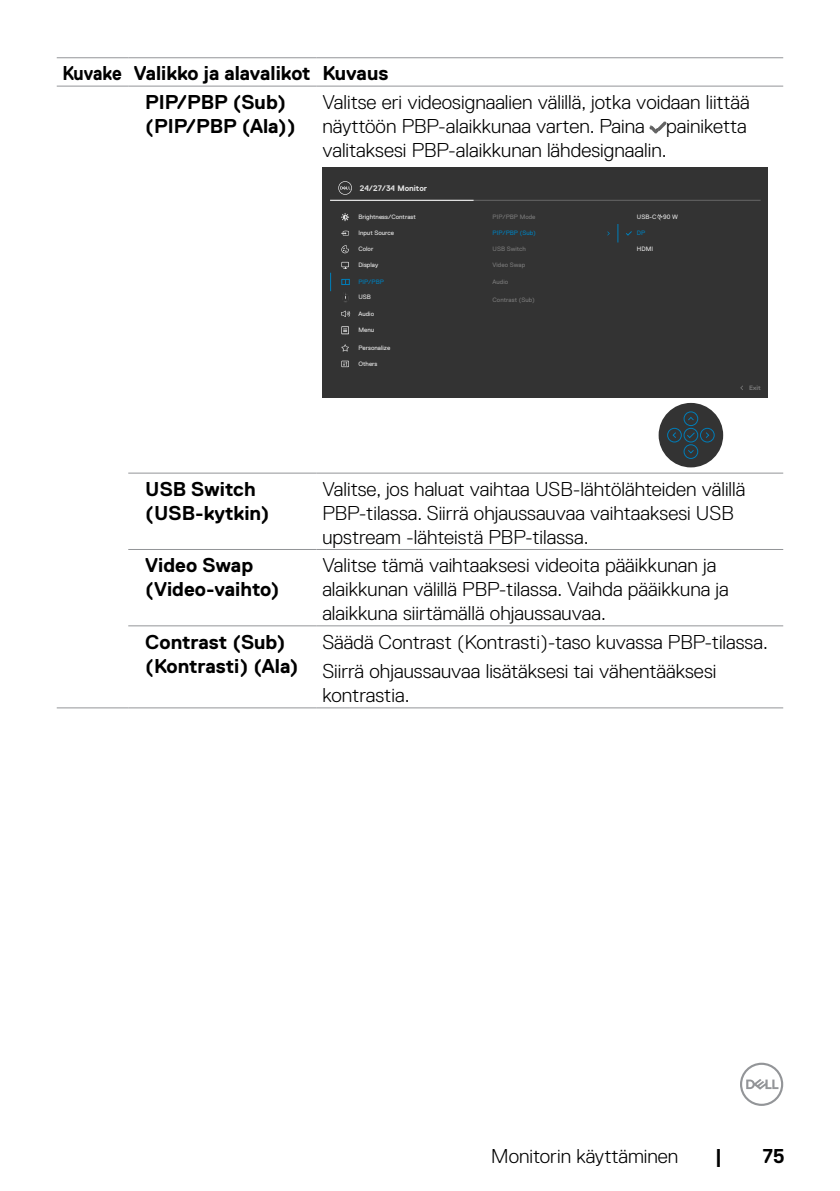
<style>
.page{position:relative;width:840px;height:1191px;background:#fff}
.page>*{position:absolute;margin:0;border:0;box-sizing:border-box;transform-origin:0 0}
.t1{font:300 20px/24px "Dell Replica";color:#000}
.t2{font:700 20px/24px "Dell Replica";color:#000}
.t3{font:700 20px/28.8px "Dell Replica";color:#000;scale:.9 1}
.t4{font:700 8px "Dell Replica";color:#e4e4e4}
.t5{font:6.4px "Dell Replica";color:#e4e4e4}
.t6{font:6.4px "Dell Replica";color:#777}
.t7{font:6.4px "Dell Replica";color:#007db8}
.t8{font:700 6.4px "Dell Replica";color:#777}
</style>
<div class="page">
<svg style="left:740px;top:1062px;width:42px;height:44px"></svg>
<hr style="left:57px;top:57px;width:71px;height:1px;background:#939598">
<hr style="left:128px;top:57px;width:188px;height:1px;background:#939598">
<hr style="left:316px;top:57px;width:466px;height:1px;background:#939598">
<hr style="left:57px;top:86px;width:71px;height:1px;background:#939598">
<hr style="left:128px;top:86px;width:188px;height:1px;background:#939598">
<hr style="left:316px;top:86px;width:466px;height:1px;background:#939598">
<hr style="left:57px;top:707px;width:71px;height:1px;background:#939598">
<hr style="left:128px;top:707px;width:188px;height:1px;background:#939598">
<hr style="left:316px;top:707px;width:466px;height:1px;background:#939598">
<hr style="left:128px;top:473px;width:188px;height:1px;background:#939598">
<hr style="left:316px;top:473px;width:466px;height:1px;background:#939598">
<hr style="left:128px;top:549px;width:188px;height:1px;background:#939598">
<hr style="left:316px;top:549px;width:466px;height:1px;background:#939598">
<hr style="left:128px;top:625px;width:188px;height:1px;background:#939598">
<hr style="left:316px;top:625px;width:466px;height:1px;background:#939598">
<img style="left:649px;top:122px;width:16px;height:11px">
<div style="left:322px;top:167px;width:445px;height:230px;background:#333"></div>
<div style="left:658px;top:403px;width:64px;height:64px;background:#333;border-radius:50%"></div>
<div style="left:683px;top:428px;width:14px;height:14px;border:1px solid #007db8;border-radius:50%"></div>
<div style="left:683px;top:444px;width:14px;height:15px;border:1px solid #007db8;border-radius:50%"></div>
<div style="left:683px;top:411px;width:14px;height:15px;border:1px solid #007db8;border-radius:50%"></div>
<div style="left:667px;top:428px;width:14px;height:14px;border:1px solid #007db8;border-radius:50%"></div>
<div style="left:699px;top:428px;width:15px;height:14px;border:1px solid #007db8;border-radius:50%"></div>
<svg style="left:688px;top:450px;width:6px;height:4px"></svg>
<svg style="left:688px;top:417px;width:6px;height:4px"></svg>
<svg style="left:706px;top:432px;width:3px;height:6px"></svg>
<svg style="left:672px;top:432px;width:4px;height:6px"></svg>
<svg style="left:685px;top:431px;width:10px;height:8px"></svg>
<hr style="left:330px;top:200px;width:430px;height:1px;background:#666">
<hr style="left:330px;top:200px;width:143px;height:1px;background:#fff">
<svg style="left:338px;top:181px;width:14px;height:14px"></svg>
<svg style="left:330px;top:273px;width:1px;height:18px"></svg>
<svg style="left:341px;top:231px;width:8px;height:5px"></svg>
<svg style="left:341px;top:245px;width:8px;height:8px"></svg>
<svg style="left:341px;top:213px;width:8px;height:8px"></svg>
<svg style="left:342px;top:262px;width:6px;height:7px"></svg>
<svg style="left:341px;top:279px;width:8px;height:6px"></svg>
<svg style="left:341px;top:344px;width:8px;height:8px"></svg>
<svg style="left:341px;top:361px;width:8px;height:6px"></svg>
<svg style="left:342px;top:361px;width:6px;height:5px"></svg>
<svg style="left:341px;top:326px;width:8px;height:8px"></svg>
<svg style="left:342px;top:327px;width:6px;height:6px"></svg>
<svg style="left:341px;top:310px;width:9px;height:7px"></svg>
<svg style="left:626px;top:231px;width:6px;height:5px"></svg>
<svg style="left:617px;top:224px;width:1px;height:18px"></svg>
<svg style="left:657px;top:214px;width:5px;height:6px"></svg>
<p class="t3" style="left:145px;top:59px;width:271px;text-indent:-83px">Kuvake Valikko ja alavalikot Kuvaus<br>PIP/PBP (Sub)</p>
<p class="t2" style="left:145px;top:114px;width:152px">(PIP/PBP (Ala))</p>
<p class="t1" style="left:322px;top:90px;width:428px">Valitse eri videosignaalien välillä, jotka voidaan liittää näyttöön PBP-alaikkunaa varten. Paina painiketta valitaksesi PBP-alaikkunan lähdesignaalin.</p>
<p class="t4" style="left:359px;top:183px;width:69px">24/27/34 Monitor</p>
<p class="t5" style="left:358px;top:213px;width:59px">Brightness/Contrast</p>
<p class="t5" style="left:358px;top:229px;width:37px">Input Source</p>
<p class="t5" style="left:358px;top:245px;width:16px">Color</p>
<p class="t5" style="left:358px;top:261px;width:21px">Display</p>
<p class="t7" style="left:358px;top:278px;width:27px">PIP/PBP</p>
<p class="t5" style="left:358px;top:293px;width:14px">USB</p>
<p class="t5" style="left:358px;top:310px;width:17px">Audio</p>
<p class="t5" style="left:358px;top:326px;width:17px">Menu</p>
<p class="t5" style="left:358px;top:344px;width:33px">Personalize</p>
<p class="t5" style="left:358px;top:360px;width:21px">Others</p>
<p class="t6" style="left:492px;top:213px;width:44px">PIP/PBP Mode</p>
<p class="t7" style="left:492px;top:229px;width:45px">PIP/PBP (Sub)</p>
<p class="t6" style="left:492px;top:245px;width:35px">USB Switch</p>
<p class="t6" style="left:492px;top:261px;width:34px">Video Swap</p>
<p class="t6" style="left:492px;top:278px;width:17px">Audio</p>
<p class="t6" style="left:492px;top:296px;width:44px">Contrast (Sub)</p>
<p class="t5" style="left:636px;top:213px;width:42px">USB-C 90 W</p>
<p class="t5" style="left:636px;top:245px;width:18px">HDMI</p>
<p class="t7" style="left:636px;top:229px;width:10px">DP</p>
<p class="t8" style="left:748px;top:384px;width:13px">Exit</p>
<p class="t2" style="left:145px;top:477px;width:126px">USB Switch (USB-kytkin)</p>
<p class="t1" style="left:322px;top:477px;width:424px">Valitse, jos haluat vaihtaa USB-lähtölähteiden välillä<br>PBP-tilassa. Siirrä ohjaussauvaa vaihtaaksesi USB upstream -lähteistä PBP-tilassa.</p>
<p class="t2" style="left:145px;top:553px;width:135px">Video Swap (Video-vaihto)</p>
<p class="t1" style="left:322px;top:553px;width:407px">Valitse tämä vaihtaaksesi videoita pääikkunan ja alaikkunan välillä PBP-tilassa. Vaihda pääikkuna ja alaikkuna siirtämällä ohjaussauvaa.</p>
<p class="t2" style="left:145px;top:629px;width:155px">Contrast (Sub) (Kontrasti) (Ala)</p>
<p class="t1" style="left:322px;top:627px;width:446px;line-height:29.6px">Säädä Contrast (Kontrasti)-taso kuvassa PBP-tilassa.<br>Siirrä ohjaussauvaa lisätäksesi tai vähentääksesi</p>
<p class="t1" style="left:322px;top:683px;width:89px">kontrastia.</p>
<p class="t1" style="left:491px;top:1143px;width:188px">Monitorin käyttäminen</p>
<p class="t2" style="left:714px;top:1143px;width:9px">|</p>
<p class="t2" style="left:762px;top:1143px;width:24px">75</p>
</div>
